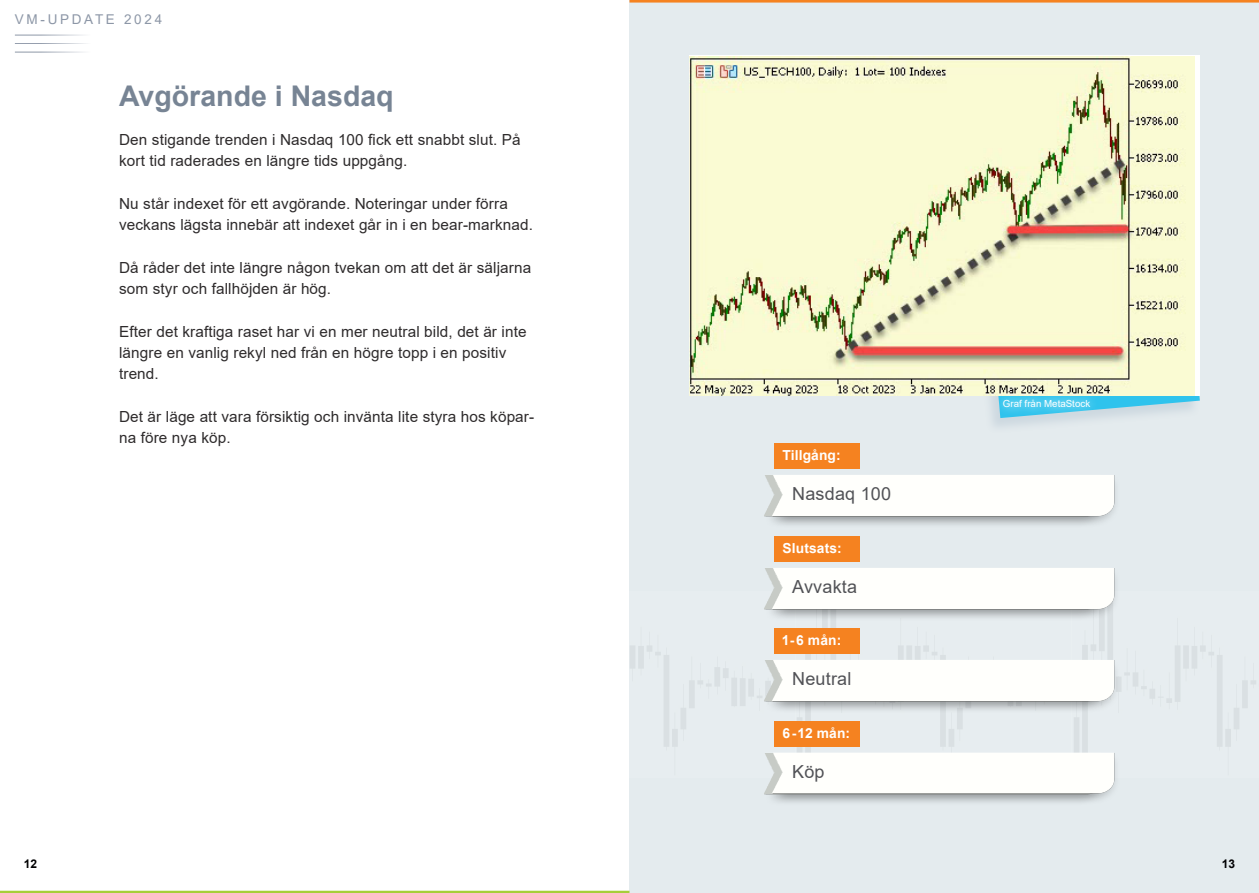
<style>
.page{position:relative;width:1259px;height:893px;background:#fff}
.page>*{position:absolute;margin:0;border:0;box-sizing:border-box;transform-origin:0 0}
.RUBBE_2020{font:700 28.5px "Arial";color:#778494}
.TABELLTEXT_2020{font:18px "Arial";letter-spacing:.01em;color:#515256}
.BRÖD_2020{font:15.3px/21.3px "Arial";letter-spacing:.01em;color:#2e2b2c}
.t1{font:700 13.8px "Arial";letter-spacing:.01em;color:#fff}
.t2{font:13.5px "Arial";letter-spacing:.2em;color:#8d97a7}
.t3{font:700 12px "Arial";color:#000002}
.t4{font:9.75px "Arial";color:#fff}
</style>
<div class="page">
<div style="left:629px;top:0;width:630px;height:893px;background:#e4ebee"></div>
<img style="left:630px;top:628px;width:626px;height:118px">
<div style="left:977px;top:306px;width:223px;height:128px;background:#89a2b7;opacity:.25"></div>
<svg style="left:992px;top:395px;width:207px;height:23px"></svg>
<div style="left:994px;top:391px;width:104px;height:25px;background:#fff;opacity:.75"></div>
<div style="left:774px;top:721px;width:85px;height:25px;background:#f58220"></div>
<div style="left:774px;top:628px;width:85px;height:26px;background:#f58220"></div>
<div style="left:774px;top:536px;width:85px;height:25px;background:#f58220"></div>
<div style="left:774px;top:443px;width:85px;height:26px;background:#f58220"></div>
<hr style="left:15px;top:35px;width:115px;height:1px;background:#8d97a7">
<hr style="left:15px;top:43px;width:115px;height:1px;background:#8d97a7">
<hr style="left:15px;top:52px;width:115px;height:1px;background:#8d97a7">
<img style="left:747px;top:641px;width:8px;height:80px">
<hr style="left:629px;top:0;width:630px;height:3px;background:#f58220">
<hr style="left:0;top:891px;width:629px;height:2px;background:#a6ce39">
<img style="left:755px;top:733px;width:371px;height:70px">
<img style="left:755px;top:641px;width:371px;height:80px">
<img style="left:764px;top:548px;width:352px;height:80px">
<img style="left:764px;top:456px;width:352px;height:69px">
<img style="left:689px;top:56px;width:505px;height:339px">
<p class="t2" style="left:15px;top:10px;width:149px">VM-UPDATE 2024</p>
<p class="RUBBE_2020" style="left:119px;top:76px;width:276px">Avgörande i Nasdaq</p>
<p class="BRÖD_2020" style="left:119px;top:129px;width:403px">Den stigande trenden i Nasdaq 100 fick ett snabbt slut. På kort tid raderades en längre tids uppgång.</p>
<p class="BRÖD_2020" style="left:119px;top:193px;width:415px">Nu står indexet för ett avgörande. Noteringar under förra veckans lägsta innebär att indexet går in i en bear-marknad.</p>
<p class="BRÖD_2020" style="left:119px;top:257px;width:414px">Då råder det inte längre någon tvekan om att det är säljarna som styr och fallhöjden är hög.</p>
<p class="BRÖD_2020" style="left:119px;top:321px;width:409px">Efter det kraftiga raset har vi en mer neutral bild, det är inte längre en vanlig rekyl ned från en högre topp i en positiv trend.</p>
<p class="BRÖD_2020" style="left:119px;top:406px;width:417px">Det är läge att vara försiktig och invänta lite styra hos köpar&shy;na före nya köp.</p>
<p class="t1" style="left:782px;top:445px;width:60px">Tillgång:</p>
<p class="TABELLTEXT_2020" style="left:792px;top:482px;width:100px">Nasdaq 100</p>
<p class="t1" style="left:782px;top:538px;width:61px">Slutsats:</p>
<p class="TABELLTEXT_2020" style="left:792px;top:574px;width:66px">Avvakta</p>
<p class="t1" style="left:782px;top:631px;width:61px">1-6 mån:</p>
<p class="TABELLTEXT_2020" style="left:792px;top:667px;width:61px">Neutral</p>
<p class="t1" style="left:782px;top:723px;width:69px">6-12 mån:</p>
<p class="TABELLTEXT_2020" style="left:792px;top:759px;width:34px">Köp</p>
<p class="t4" style="left:1003px;top:397px;width:89px">Graf från MetaStock</p>
<p class="t3" style="left:24px;top:856px;width:15px">12</p>
<p class="t3" style="left:1221px;top:856px;width:15px">13</p>
</div>
